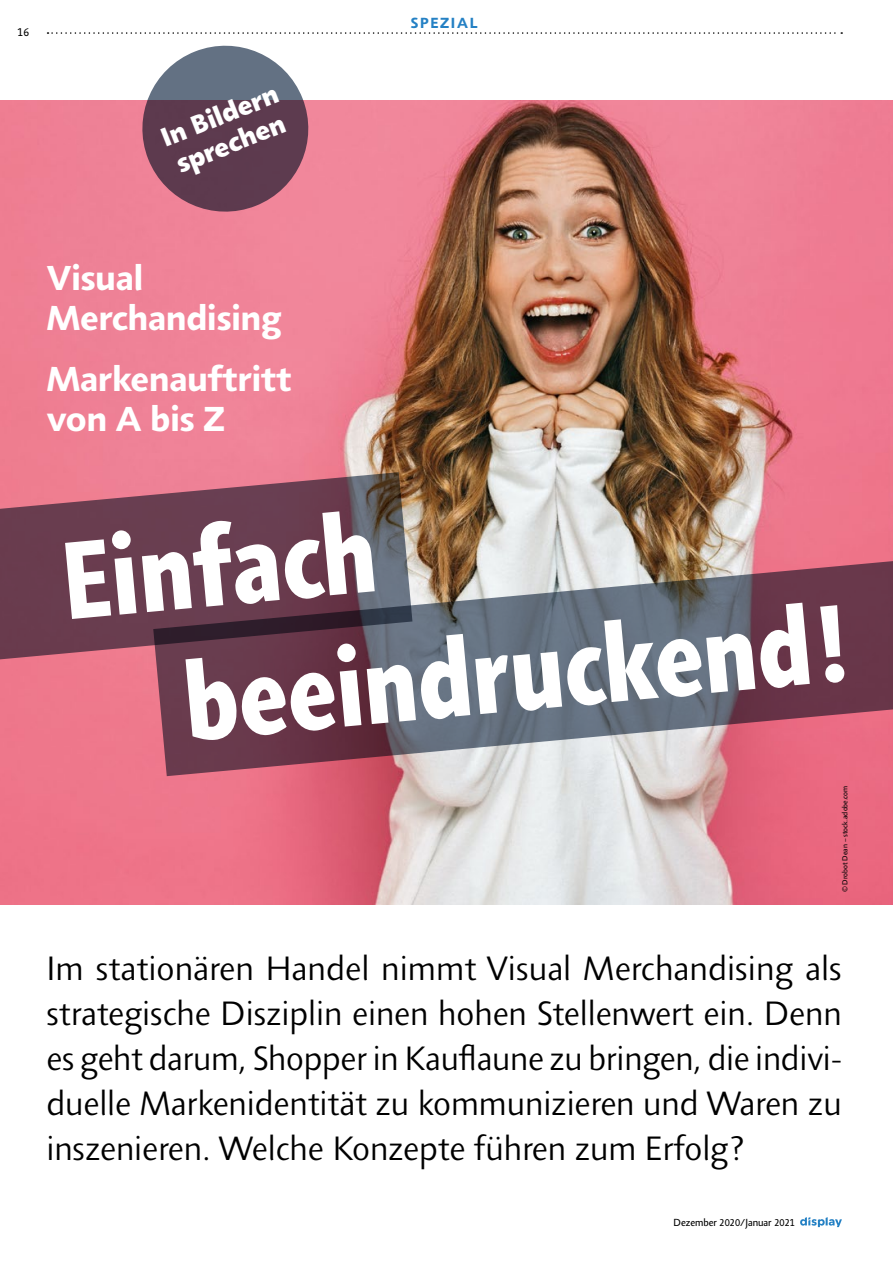
<style>
.page{position:relative;width:893px;height:1263px;background:#fff}
.page>*{position:absolute;margin:0;border:0;box-sizing:border-box;transform-origin:0 0}
.t1{font:800 condensed 112.35px "Agilita LT Pro";color:#fff}
.t2{font:800 condensed 110.7px "Agilita LT Pro";color:#fff}
.t3{font:700 35.4px/39.8px "Agilita LT Pro";color:#fff}
.t4{font:300 34.5px/45px "Agilita LT Pro";color:#000;text-align:justify}
.t5{font:800 27px/30px "Agilita LT Pro";color:#fff}
.t6{font:700 15px "Agilita LT Pro";color:#2581c4}
.t7{font:11.85px "Agilita LT Pro";color:#000}
.t8{font:10.5px "Agilita LT Pro";color:#000}
.t9{font:7.5px "Agilita LT Pro";color:#000}
</style>
<div class="page">
<img style="left:0;top:101px;width:893px;height:803px">
<svg style="left:0;top:472px;width:412px;height:189px;fill:#693e4f"></svg>
<svg style="left:153px;top:561px;width:740px;height:215px"></svg>
<svg style="left:800px;top:1217px;width:42px;height:10px"></svg>
<svg style="left:48px;top:32px;width:794px;height:191px"></svg>
<p class="t7" style="left:18px;top:23px;width:13px">16</p>
<p class="t5" style="left:157px;top:124px;width:125px;rotate:-21deg">In Bildern sprechen</p>
<p class="t6" style="left:411px;top:12px;width:20px">Spezia</p>
<p class="t6" style="left:470px;top:12px;width:9px">l</p>
<p class="t3" style="left:47px;top:258px;width:237px">Visual<br>Merchandising</p>
<p class="t3" style="left:47px;top:359px;width:246px">Markenauftritt von A bis Z</p>
<h1 class="t1" style="left:55px;top:496px;width:317px;rotate:-5deg">Einfach</h1>
<h2 class="t2" style="left:177px;top:619px;width:664px;rotate:-5deg">beeindruckend!</h2>
<p class="t9" style="left:840px;top:892px;width:108px;rotate:-90deg">© Drobot Dean – stock.adobe.com</p>
<p class="t4" style="left:47px;top:945px;width:797px">Im stationären Handel nimmt Visual Merchandising als strategische Disziplin einen hohen Stellenwert ein. Denn es geht darum, Shopper in Kauflaune zu bringen, die indivi&shy;duelle Markenidentität zu kommunizieren und Waren zu inszenieren. Welche Konzepte führen zum Erfolg?</p>
<p class="t8" style="left:674px;top:1215px;width:123px">Dezember 2020/Januar 2021</p>
</div>
